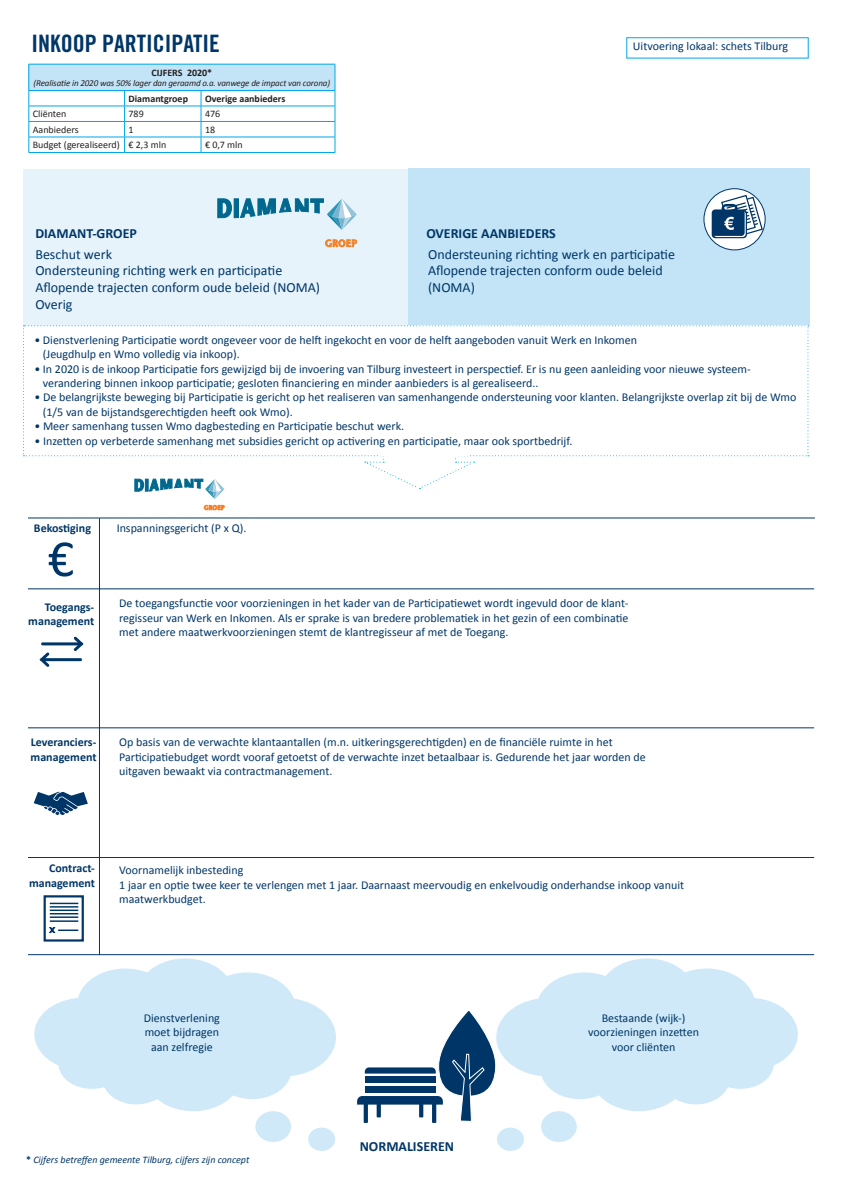
<style>
.page{position:relative;width:842px;height:1191px;background:#fff}
.page>*{position:absolute;margin:0;border:0;box-sizing:border-box;transform-origin:0 0}
.t1{font:24px "Trade Gothic LT Std Bd Cn 20";color:#003667}
.t2{font:14px/16.8px "Calibri";color:#003667}
.t3{font:700 14px "Calibri";color:#003667}
.t4{font:12px/14.4px "Calibri";color:#003667}
.t5{font:700 12px/14.4px "Calibri";color:#003667}
.t6{font:10px "Calibri";color:#231f20}
.t7{font:italic 10px "Calibri";color:#003667}
.t8{font:700 10px "Calibri";color:#231f20}
.t9{font:italic 9px "Calibri";letter-spacing:-.015em;color:#231f20}
.s1{font-weight:700;font-style:normal}
</style>
<div class="page">
<div style="left:23px;top:169px;width:393px;height:156px;background:#e6f3fb"></div>
<div style="left:408px;top:169px;width:402px;height:156px;background:#c3e4f7"></div>
<hr style="left:99px;top:518px;width:1px;height:437px;background:#003667">
<hr style="left:28px;top:588px;width:786px;height:1px;background:#003667">
<hr style="left:28px;top:727px;width:786px;height:1px;background:#003667">
<hr style="left:28px;top:857px;width:786px;height:1px;background:#003667">
<hr style="left:28px;top:954px;width:786px;height:1px;background:#003667">
<hr style="left:28px;top:518px;width:787px;height:1px;background:#003667">
<hr style="left:43px;top:642px;width:38px;height:3px;background:#003667">
<svg style="left:71px;top:636px;width:13px;height:16px"></svg>
<hr style="left:42px;top:658px;width:39px;height:3px;background:#003667">
<svg style="left:39px;top:652px;width:13px;height:15px"></svg>
<svg style="left:34px;top:791px;width:54px;height:24px"></svg>
<div style="left:44px;top:895px;width:40px;height:46px;background:#fff;border:2px solid #003667"></div>
<hr style="left:50px;top:902px;width:28px;height:2px;background:#003667">
<svg style="left:50px;top:906px;width:28px;height:1px"></svg>
<hr style="left:50px;top:909px;width:28px;height:2px;background:#003667">
<svg style="left:50px;top:913px;width:28px;height:1px"></svg>
<hr style="left:50px;top:916px;width:28px;height:2px;background:#003667">
<hr style="left:50px;top:920px;width:28px;height:2px;background:#003667">
<hr style="left:58px;top:929px;width:20px;height:2px;background:#003667">
<svg style="left:49px;top:927px;width:7px;height:6px"></svg>
<svg style="left:357px;top:1011px;width:139px;height:112px"></svg>
<div style="left:365px;top:1076px;width:71px;height:7px;background:#003667"></div>
<div style="left:365px;top:1086px;width:71px;height:6px;background:#003667"></div>
<div style="left:497px;top:1127px;width:27px;height:24px;background:#cfe9f8;border-radius:50%"></div>
<div style="left:541px;top:1111px;width:36px;height:31px;background:#cfe9f8;border-radius:50%"></div>
<svg style="left:496px;top:958px;width:302px;height:153px;fill:#cfe9f8"></svg>
<div style="left:308px;top:1127px;width:27px;height:24px;background:#cfe9f8;border-radius:50%"></div>
<div style="left:255px;top:1111px;width:36px;height:31px;background:#cfe9f8;border-radius:50%"></div>
<svg style="left:34px;top:958px;width:302px;height:153px;fill:#cfe9f8"></svg>
<svg style="left:325px;top:240px;width:32px;height:7px"></svg>
<svg style="left:218px;top:199px;width:139px;height:31px"></svg>
<svg style="left:204px;top:505px;width:20px;height:5px"></svg>
<svg style="left:23px;top:325px;width:786px;height:174px"></svg>
<svg style="left:704px;top:189px;width:61px;height:61px"></svg>
<div style="left:703px;top:188px;width:63px;height:62px;border:1px solid #003667;border-radius:50%"></div>
<svg style="left:712px;top:194px;width:52px;height:44px;background:#7895af"></svg>
<svg style="left:49px;top:542px;width:24px;height:34px"></svg>
<div style="left:29px;top:64px;width:306px;height:26px;background:#c3e4f7"></div>
<hr style="left:29px;top:64px;width:96px;height:1px;background:#00a8e4">
<hr style="left:125px;top:64px;width:76px;height:1px;background:#00a8e4">
<hr style="left:201px;top:64px;width:134px;height:1px;background:#00a8e4">
<hr style="left:29px;top:90px;width:96px;height:1px;background:#00a8e4">
<hr style="left:125px;top:90px;width:76px;height:1px;background:#00a8e4">
<hr style="left:201px;top:90px;width:134px;height:1px;background:#00a8e4">
<hr style="left:29px;top:106px;width:96px;height:1px;background:#00a8e4">
<hr style="left:125px;top:106px;width:76px;height:1px;background:#00a8e4">
<hr style="left:201px;top:106px;width:134px;height:1px;background:#00a8e4">
<hr style="left:29px;top:121px;width:96px;height:1px;background:#00a8e4">
<hr style="left:125px;top:121px;width:76px;height:1px;background:#00a8e4">
<hr style="left:201px;top:121px;width:134px;height:1px;background:#00a8e4">
<hr style="left:29px;top:137px;width:96px;height:1px;background:#00a8e4">
<svg style="left:29px;top:64px;width:1px;height:88px"></svg>
<hr style="left:125px;top:137px;width:76px;height:1px;background:#00a8e4">
<svg style="left:124px;top:91px;width:1px;height:61px"></svg>
<hr style="left:201px;top:137px;width:134px;height:1px;background:#00a8e4">
<svg style="left:201px;top:91px;width:1px;height:61px"></svg>
<svg style="left:335px;top:64px;width:1px;height:88px"></svg>
<hr style="left:29px;top:152px;width:96px;height:1px;background:#00a8e4">
<hr style="left:125px;top:152px;width:76px;height:1px;background:#00a8e4">
<hr style="left:201px;top:152px;width:134px;height:1px;background:#00a8e4">
<p class="t1" style="left:31px;top:28px;width:190px">INKOOP PARTICIPATIE</p>
<p class="t8" style="left:151px;top:66px;width:62px">CIJFERS 2020*</p>
<p class="t9" style="left:34px;top:78px;width:298px">(Realisatie in 2020 was 50% lager dan geraamd o.a. vanwege de impact van corona)</p>
<p class="t8" style="left:129px;top:92px;width:61px">Diamantgroep</p>
<p class="t8" style="left:205px;top:92px;width:82px">Overige aanbieders</p>
<p class="t6" style="left:33px;top:108px;width:35px">Cliënten</p>
<p class="t6" style="left:129px;top:108px;width:17px">789</p>
<p class="t6" style="left:205px;top:108px;width:17px">476</p>
<p class="t6" style="left:33px;top:123px;width:47px">Aanbieders</p>
<p class="t6" style="left:129px;top:123px;width:7px">1</p>
<p class="t6" style="left:205px;top:123px;width:12px">18</p>
<p class="t6" style="left:33px;top:139px;width:88px">Budget (gerealiseerd)</p>
<p class="t6" style="left:129px;top:139px;width:39px">€ 2,3 mln</p>
<p class="t6" style="left:205px;top:139px;width:39px">€ 0,7 mln</p>
<p class="t3" style="left:35px;top:225px;width:103px">DIAMANT-GROEP</p>
<p class="t3" style="left:426px;top:225px;width:131px">OVERIGE AANBIEDERS</p>
<p class="t4" style="left:633px;top:38px;width:157px">Uitvoering lokaal: schets Tilburg</p>
<p class="t2" style="left:35px;top:245px;width:78px">Beschut werk</p>
<p class="t2" style="left:35px;top:262px;width:248px">Ondersteuning richting werk en participatie</p>
<p class="t2" style="left:35px;top:278px;width:286px">Aflopende trajecten conform oude beleid (NOMA)</p>
<p class="t2" style="left:35px;top:295px;width:39px">Overig</p>
<p class="t2" style="left:428px;top:245px;width:248px">Ondersteuning richting werk en participatie</p>
<p class="t2" style="left:428px;top:262px;width:236px">Aflopende trajecten conform oude beleid (NOMA)</p>
<p class="t4" style="left:34px;top:332px;width:604px">• Dienstverlening Participatie wordt ongeveer voor de helft ingekocht en voor de helft aangeboden vanuit Werk en Inkomen</p>
<p class="t4" style="left:43px;top:346px;width:198px">(Jeugdhulp en Wmo volledig via inkoop).</p>
<p class="t4" style="left:34px;top:361px;width:718px">• In 2020 is de inkoop Participatie fors gewijzigd bij de invoering van Tilburg investeert in perspectief. Er is nu geen aanleiding voor nieuwe systeem-</p>
<p class="t4" style="left:43px;top:375px;width:497px">verandering binnen inkoop participatie; gesloten financiering en minder aanbieders is al gerealiseerd..</p>
<p class="t4" style="left:34px;top:389px;width:763px">• De belangrijkste beweging bij Participatie is gericht op het realiseren van samenhangende ondersteuning voor klanten. Belangrijkste overlap zit bij de Wmo</p>
<p class="t4" style="left:43px;top:404px;width:251px">(1/5 van de bijstandsgerechtigden heeft ook Wmo).</p>
<p class="t4" style="left:34px;top:418px;width:371px">• Meer samenhang tussen Wmo dagbesteding en Participatie beschut werk.</p>
<p class="t4" style="left:34px;top:433px;width:539px">• Inzetten op verbeterde samenhang met subsidies gericht op activering en participatie, maar ook sportbedrijf.</p>
<p class="t5" style="left:34px;top:520px;width:59px">Bekostiging</p>
<p class="t4" style="left:117px;top:520px;width:131px">Inspanningsgericht (P x Q).</p>
<p class="t5" style="left:45px;top:599px;width:51px">Toegangs-</p>
<p class="t5" style="left:28px;top:613px;width:67px">management</p>
<p class="t4" style="left:119px;top:595px;width:511px;text-align:justify">De toegangsfunctie voor voorzieningen in het kader van de Participatiewet wordt ingevuld door de klant&shy;regisseur van Werk en Inkomen. Als er sprake is van bredere problematiek in het gezin of een combinatie met andere maatwerkvoorzieningen stemt de klantregisseur af met de Toegang.</p>
<p class="t5" style="left:31px;top:734px;width:67px">Leveranciers&shy;management</p>
<p class="t4" style="left:119px;top:734px;width:495px">Op basis van de verwachte klantaantallen (m.n. uitkeringsgerechtigden) en de financiële ruimte in het</p>
<p class="t4" style="left:119px;top:749px;width:528px">Participatiebudget wordt vooraf getoetst of de verwachte inzet betaalbaar is. Gedurende het jaar worden de uitgaven bewaakt via contractmanagement.</p>
<p class="t5" style="left:49px;top:860px;width:47px">Contract-</p>
<p class="t5" style="left:29px;top:875px;width:67px">management</p>
<p class="t4" style="left:119px;top:862px;width:126px">Voornamelijk inbesteding</p>
<p class="t4" style="left:119px;top:877px;width:566px">1 jaar en optie twee keer te verlengen met 1 jaar. Daarnaast meervoudig en enkelvoudig onderhandse inkoop vanuit maatwerkbudget.</p>
<p class="t4" style="left:144px;top:1010px;width:78px">Dienstverlening</p>
<p class="t4" style="left:145px;top:1024px;width:76px">moet bijdragen</p>
<p class="t4" style="left:151px;top:1038px;width:63px">aan zelfregie</p>
<p class="t3" style="left:360px;top:1137px;width:96px">NORMALISEREN</p>
<p class="t4" style="left:602px;top:1010px;width:85px">Bestaande (wijk-)</p>
<p class="t4" style="left:588px;top:1024px;width:112px">voorzieningen inzetten</p>
<p class="t4" style="left:612px;top:1038px;width:65px">voor cliënten</p>
<p class="t7" style="left:26px;top:1153px;width:225px"><span class="s1">*</span> Cijfers betreffen gemeente Tilburg, cijfers zijn concept</p>
</div>
